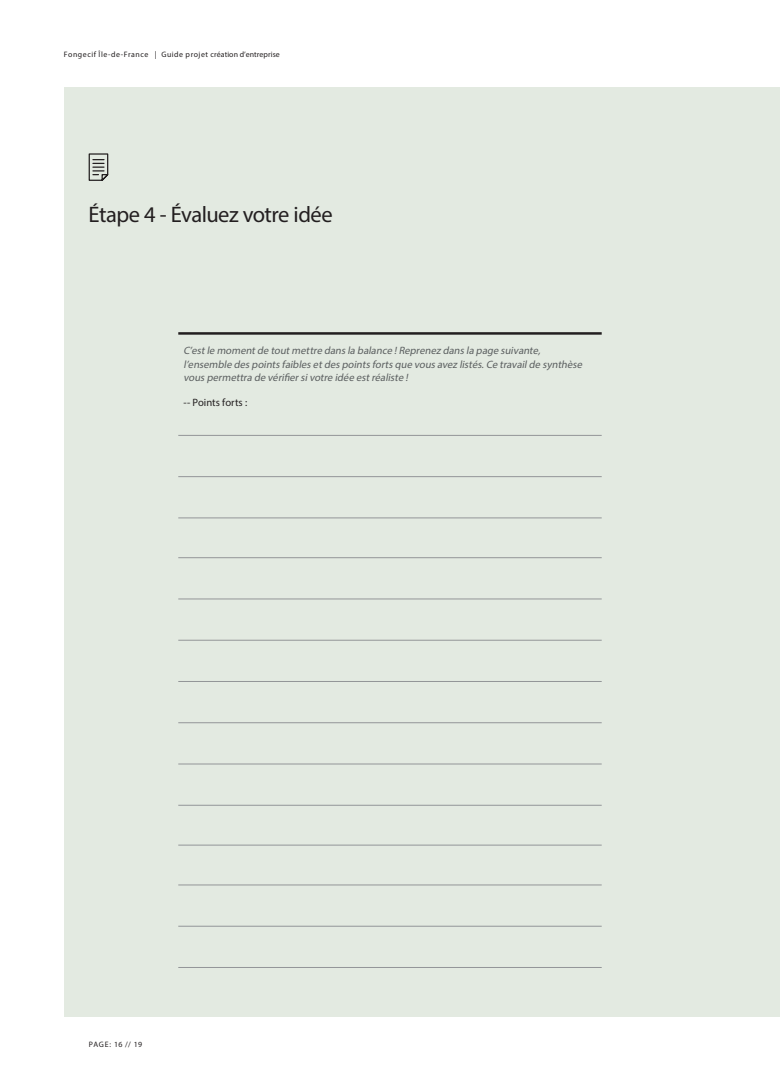
<style>
.page{position:relative;width:780px;height:1088px;background:#fff}
.page>*{position:absolute;margin:0;border:0;box-sizing:border-box;transform-origin:0 0}
.t1{font:22.5px "Myriad Pro";letter-spacing:-.025em;color:#231f20}
.t2{font:italic 10.62px/13.8px "Myriad Pro";color:#5a5e5f}
.t3{font:10.62px "Myriad Pro";color:#231f20}
.t4{font:7.88px "Myriad Pro";letter-spacing:.06em;color:#231f20}
</style>
<div class="page">
<div style="left:7px;top:7px;width:773px;height:1010px;background:#e3eae1"></div>
<div style="left:7px;top:7px;width:57px;height:1074px;background:#fff"></div>
<div style="left:7px;top:7px;width:773px;height:80px;background:#fff"></div>
<svg style="left:88px;top:153px;width:21px;height:28px"></svg>
<hr style="left:178px;top:435px;width:423px;height:1px;background:#939598">
<hr style="left:178px;top:476px;width:423px;height:1px;background:#939598">
<hr style="left:178px;top:517px;width:423px;height:1px;background:#939598">
<hr style="left:178px;top:557px;width:423px;height:1px;background:#939598">
<hr style="left:178px;top:599px;width:423px;height:1px;background:#939598">
<hr style="left:178px;top:640px;width:423px;height:1px;background:#939598">
<hr style="left:178px;top:681px;width:423px;height:1px;background:#939598">
<hr style="left:178px;top:722px;width:423px;height:1px;background:#939598">
<hr style="left:178px;top:764px;width:423px;height:1px;background:#939598">
<hr style="left:178px;top:805px;width:423px;height:1px;background:#939598">
<hr style="left:178px;top:845px;width:423px;height:1px;background:#939598">
<hr style="left:178px;top:884px;width:423px;height:1px;background:#939598">
<hr style="left:178px;top:926px;width:423px;height:1px;background:#939598">
<hr style="left:178px;top:967px;width:423px;height:1px;background:#939598">
<hr style="left:178px;top:332px;width:423px;height:3px;background:#231f20">
<p class="t4" style="left:64px;top:49px;width:217px">Fongecif Île-de-France | Guide projet création d’entreprise</p>
<h1 class="t1" style="left:89px;top:201px;width:245px">Étape 4 - Évaluez votre idée</h1>
<p class="t2" style="left:183px;top:343px;width:402px">C’estle momentde toutmettre dansla balance !Reprenez dansla page suivante, l’ensemble despointsfaiblesetdespointsfortsque vousavez listés.Ce travailde synthèse vouspermettra de vérifiersivotre idée estréaliste !</p>
<p class="t3" style="left:183px;top:396px;width:65px">-- Points forts :</p>
<p class="t4" style="left:89px;top:1039px;width:55px">PAGE: 16 // 19</p>
</div>
